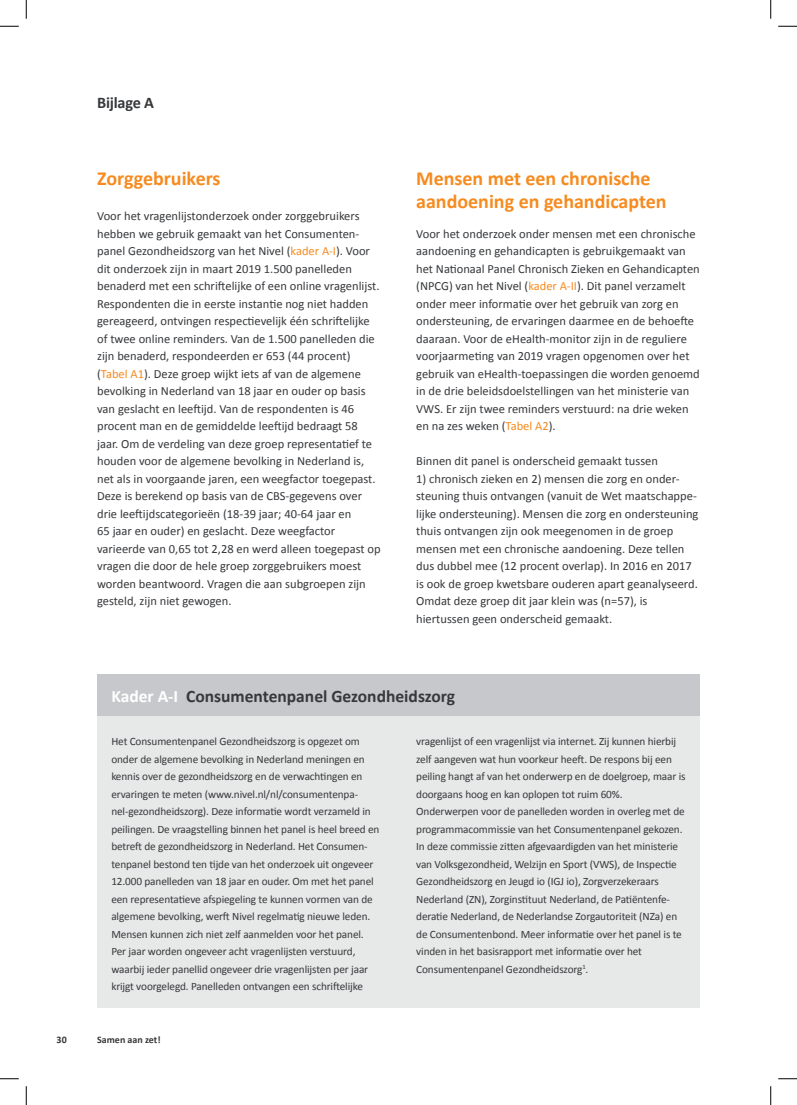
<style>
.page{position:relative;width:797px;height:1105px;background:#fff}
.page>*{position:absolute;margin:0;border:0;box-sizing:border-box;transform-origin:0 0}
.t1{font:700 20px/22.5px "Calibri";color:#f68b1f}
.t2{font:700 17.5px "Calibri";color:#36383b}
.t3{font:700 16.25px "Calibri";letter-spacing:-.015em;color:#36383b}
.t4{font:12.5px/17.5px "Calibri";color:#36383b}
.t5{font:11.25px/17.5px "Calibri";letter-spacing:-.01em;color:#36383b}
.t6{font:700 10px "Calibri";color:#36383b}
.s1{color:#f68b1f}
.s2{color:#fff}
</style>
<div class="page">
<div style="left:97px;top:710px;width:602px;height:298px;background:#e7e8e8"></div>
<div style="left:97px;top:675px;width:602px;height:41px;background:#c7c8cb"></div>
<svg style="left:0;top:25px;width:19px;height:2px"></svg>
<svg style="left:778px;top:25px;width:19px;height:2px"></svg>
<svg style="left:0;top:1078px;width:19px;height:1px"></svg>
<svg style="left:778px;top:1078px;width:19px;height:1px"></svg>
<svg style="left:25px;top:0;width:2px;height:19px"></svg>
<svg style="left:25px;top:1086px;width:2px;height:19px"></svg>
<svg style="left:770px;top:0;width:1px;height:19px"></svg>
<svg style="left:770px;top:1086px;width:1px;height:19px"></svg>
<h3 class="t3" style="left:97px;top:91px;width:58px">Bijlage A</h3>
<h1 class="t1" style="left:97px;top:167px;width:125px">Zorggebruikers</h1>
<p class="t4" style="left:97px;top:207px;width:285px">Voor het vragenlijstonderzoek onder zorggebruikers hebben we gebruik gemaakt van het Consumenten&shy;panel Gezondheidszorg van het Nivel (<span class="s1">kader A-I</span>). Voor dit onderzoek zijn in maart 2019 1.500 panelleden benaderd met een schriftelijke of een online vragenlijst.<br>Respondenten die in eerste instantie nog niet hadden gereageerd, ontvingen respectievelijk één schriftelijke of twee online reminders. Van de 1.500 panelleden die zijn benaderd, respondeerden er 653 (44 procent) (<span class="s1">Tabel A1</span>). Deze groep wijkt iets af van de algemene bevolking in Nederland van 18 jaar en ouder op basis van geslacht en leeftijd. Van de respondenten is 46 procent man en de gemiddelde leeftijd bedraagt 58 jaar. Om de verdeling van deze groep representatief te houden voor de algemene bevolking in Nederland is, net als in voorgaande jaren, een weegfactor toegepast.<br>Deze is berekend op basis van de CBS-gegevens over drie leeftijdscategorieën (18-39 jaar; 40-64 jaar en<br>65 jaar en ouder) en geslacht. Deze weegfactor varieerde van 0,65 tot 2,28 en werd alleen toegepast op vragen die door de hele groep zorggebruikers moest worden beantwoord. Vragen die aan subgroepen zijn gesteld, zijn niet gewogen.</p>
<h1 class="t1" style="left:416px;top:167px;width:252px">Mensen met een chronische aandoening en gehandicapten</h1>
<p class="t4" style="left:416px;top:225px;width:285px">Voor het onderzoek onder mensen met een chronische aandoening en gehandicapten is gebruikgemaakt van het Nationaal Panel Chronisch Zieken en Gehandicapten (NPCG) van het Nivel (<span class="s1">kader A-II</span>). Dit panel verzamelt onder meer informatie over het gebruik van zorg en ondersteuning, de ervaringen daarmee en de behoefte daaraan. Voor de eHealth-monitor zijn in de reguliere voorjaarmeting van 2019 vragen opgenomen over het gebruik van eHealth-toepassingen die worden genoemd in de drie beleidsdoelstellingen van het ministerie van VWS. Er zijn twee reminders verstuurd: na drie weken en na zes weken (<span class="s1">Tabel A2</span>).</p>
<p class="t4" style="left:416px;top:452px;width:243px">Binnen dit panel is onderscheid gemaakt tussen</p>
<p class="t4" style="left:416px;top:470px;width:284px">1) chronisch zieken en 2) mensen die zorg en onder&shy;steuning thuis ontvangen (vanuit de Wet maatschappe&shy;lijke ondersteuning). Mensen die zorg en ondersteuning thuis ontvangen zijn ook meegenomen in de groep mensen met een chronische aandoening. Deze tellen dus dubbel mee (12 procent overlap). In 2016 en 2017 is ook de groep kwetsbare ouderen apart geanalyseerd.<br>Omdat deze groep dit jaar klein was (n=57), is hiertussen geen onderscheid gemaakt.</p>
<h2 class="t2" style="left:111px;top:684px;width:345px"><span class="s2">Kader A-I</span> Consumentenpanel Gezondheidszorg</h2>
<p class="t5" style="left:111px;top:732px;width:269px">Het Consumentenpanel Gezondheidszorg is opgezet om onder de algemene bevolking in Nederland meningen en kennis over de gezondheidszorg en de verwachtingen en ervaringen te meten (www.nivel.nl/nl/consumentenpa&shy;nel-gezondheidszorg). Deze informatie wordt verzameld in peilingen. De vraagstelling binnen het panel is heel breed en betreft de gezondheidszorg in Nederland. Het Consumen&shy;tenpanel bestond ten tijde van het onderzoek uit ongeveer 12.000 panelleden van 18 jaar en ouder. Om met het panel een representatieve afspiegeling te kunnen vormen van de algemene bevolking, werft Nivel regelmatig nieuwe leden.<br>Mensen kunnen zich niet zelf aanmelden voor het panel.<br>Per jaar worden ongeveer acht vragenlijsten verstuurd, waarbij ieder panellid ongeveer drie vragenlijsten per jaar krijgt voorgelegd. Panelleden ontvangen een schriftelijke</p>
<p class="t5" style="left:416px;top:733px;width:271px">vragenlijst of een vragenlijst via internet. Zij kunnen hierbij zelf aangeven wat hun voorkeur heeft. De respons bij een peiling hangt af van het onderwerp en de doelgroep, maar is doorgaans hoog en kan oplopen tot ruim 60%.<br>Onderwerpen voor de panelleden worden in overleg met de programmacommissie van het Consumentenpanel gekozen.<br>In deze commissie zitten afgevaardigden van het ministerie van Volksgezondheid, Welzijn en Sport (VWS), de Inspectie Gezondheidszorg en Jeugd io (IGJ io), Zorgverzekeraars Nederland (ZN), Zorginstituut Nederland, de Patiëntenfe&shy;deratie Nederland, de Nederlandse Zorgautoriteit (NZa) en de Consumentenbond. Meer informatie over het panel is te vinden in het basisrapport met informatie over het Consumentenpanel Gezondheidszorg<sup>1</sup>.</p>
<p class="t6" style="left:57px;top:1032px;width:12px">30</p>
<p class="t6" style="left:97px;top:1032px;width:65px">Samen aan zet!</p>
</div>
